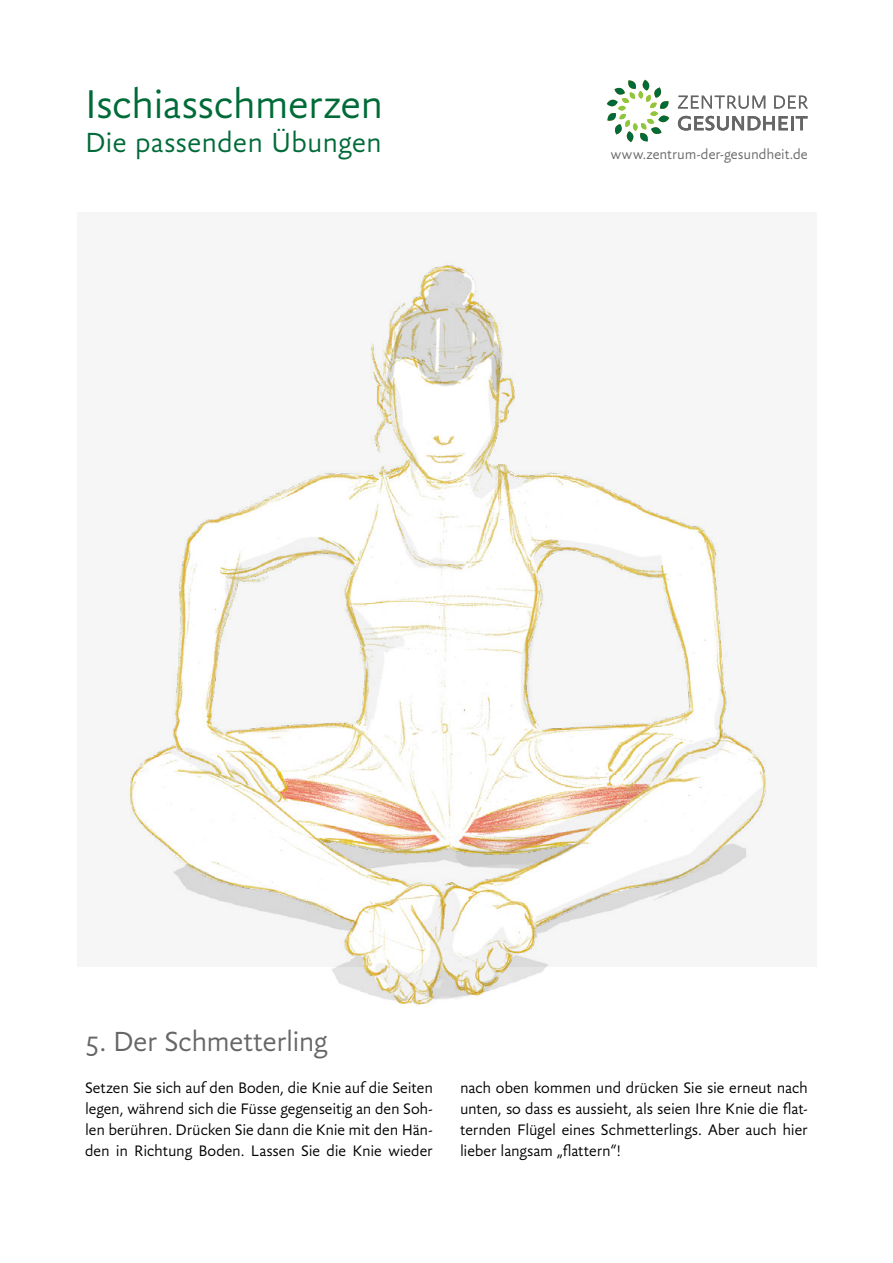
<style>
.page{position:relative;width:893px;height:1263px;background:#fff}
.page>*{position:absolute;margin:0;border:0;box-sizing:border-box;transform-origin:0 0}
.t1{font:300 43.5px "Yoga Sans OT";letter-spacing:-.015em;color:#006b38}
.t2{font:300 30px "Yoga Sans OT";letter-spacing:.005em;color:#006b38}
.t3{font:300 30px "Yoga Sans OT";letter-spacing:-.015em;color:#666}
.t4{font:300 16.5px/21px "Yoga Sans OT";letter-spacing:-.01em;color:#000;text-align:justify}
.t5{font:300 15px "Yoga Sans OT";letter-spacing:-.005em;color:#666}
</style>
<div class="page">
<img style="left:127px;top:260px;width:640px;height:745px">
<svg style="left:678px;top:96px;width:87px;height:13px"></svg>
<svg style="left:774px;top:96px;width:34px;height:12px"></svg>
<svg style="left:678px;top:116px;width:129px;height:15px"></svg>
<svg style="left:607px;top:80px;width:62px;height:62px"></svg>
<h1 class="t1" style="left:85px;top:81px;width:300px">Ischiasschmerzen</h1>
<h2 class="t2" style="left:85px;top:127px;width:298px">Die passenden Übungen</h2>
<p class="t5" style="left:610px;top:147px;width:199px">www.zentrum-der-gesundheit.de</p>
<h2 class="t3" style="left:85px;top:1026px;width:244px">5. Der Schmetterling</h2>
<p class="t4" style="left:85px;top:1078px;width:349px">Setzen Sie sich auf den Boden, die Knie auf die Seiten legen, während sich die Füsse gegenseitig an den Soh&shy;len berühren. Drücken Sie dann die Knie mit den Hän&shy;den in Richtung Boden. Lassen Sie die Knie wieder</p>
<p class="t4" style="left:460px;top:1078px;width:349px">nach oben kommen und drücken Sie sie erneut nach unten, so dass es aussieht, als seien Ihre Knie die flat&shy;ternden Flügel eines Schmetterlings. Aber auch hier lieber langsam „flattern“!</p>
</div>
